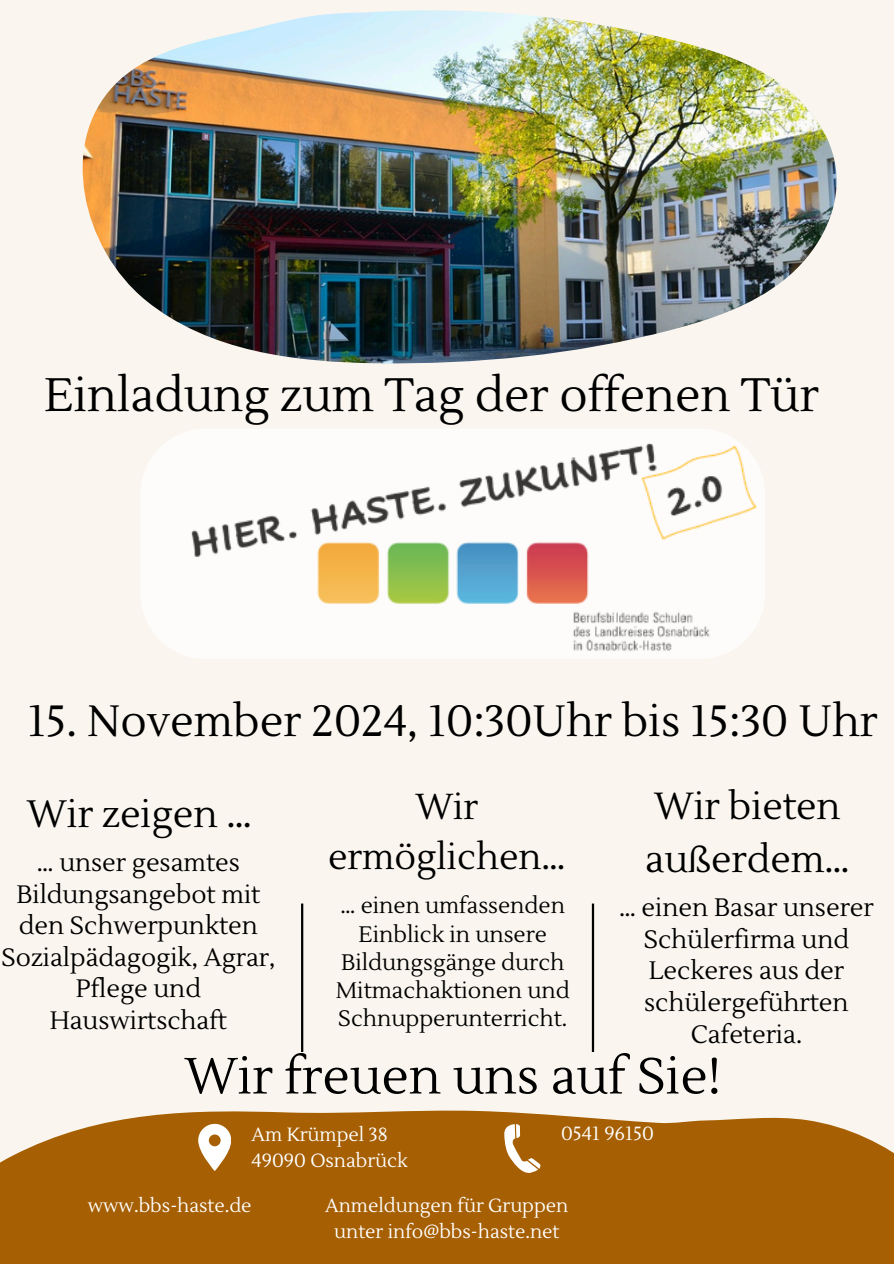
<style>
.page{position:relative;width:894px;height:1264px;background:#fff}
.page>*{position:absolute;margin:0;border:0;box-sizing:border-box;transform-origin:0 0}
.t1{font:50.4px "Lustria";color:#000}
.t2{font:46.8px "Lustria";color:#000}
.t3{font:43.65px "Lustria";color:#000}
.t4{font:37.95px "Lustria";color:#000}
.t5{font:37.5px/52.5px "Lustria";color:#000}
.t6{font:35.85px/50.2px "Lustria";color:#000;text-align:center}
.t7{font:25.2px/31.7px "Lustria";color:#000;text-align:center}
.t8{font:25.05px/31.5px "Lustria";color:#000;text-align:center}
.t9{font:22.35px/28.2px "Lustria";color:#000;text-align:center}
.t10{font:19.05px/25.8px "Lustria";color:#fff;text-align:center}
</style>
<div class="page">
<div style="left:0;top:0;width:893px;height:1263px;background:#faf6ef"></div>
<img style="left:82px;top:10px;width:754px;height:354px">
<hr style="left:301px;top:903px;width:2px;height:148px;background:#000">
<hr style="left:591px;top:903px;width:3px;height:148px;background:#000">
<div style="left:0;top:1110px;width:893px;height:153px;background:#a65f02"></div>
<svg style="left:198px;top:1123px;width:33px;height:48px"></svg>
<svg style="left:504px;top:1123px;width:36px;height:51px"></svg>
<img style="left:140px;top:428px;width:624px;height:231px;border-radius:65px">
<h4 class="t2" style="left:44px;top:366px;width:776px">Einladung zum Tag der offenen Tür</h4>
<p class="t3" style="left:28px;top:694px;width:851px">15. November 2024, 10:30Uhr bis 15:30 Uhr</p>
<p class="t4" style="left:27px;top:790px;width:226px">Wir zeigen …</p>
<h3 class="t8" style="left:2px;top:847px;width:275px">… unser gesamtes<br>Bildungsangebot mit den Schwerpunkten<br>Sozialpädagogik, Agrar,<br>Pflege und<br>Hauswirtschaft</h3>
<h1 class="t6" style="left:328px;top:782px;width:239px">Wir ermöglichen…</h1>
<p class="t5" style="left:645px;top:781px;width:206px">Wir bieten außerdem…</p>
<h3 class="t9" style="left:336px;top:892px;width:235px">… einen umfassenden<br>Einblick in unsere<br>Bildungsgänge durch<br>Mitmachaktionen und<br>Schnupperunterricht.</h3>
<h4 class="t7" style="left:618px;top:892px;width:256px">… einen Basar unserer<br>Schülerfirma und<br>Leckeres aus der schülergeführten<br>Cafeteria.</h4>
<p class="t1" style="left:184px;top:1045px;width:537px">Wir freuen uns auf Sie!</p>
<p class="t10" style="left:251px;top:1121px;width:138px">Am Krümpel 38</p>
<h2 class="t10" style="left:251px;top:1147px;width:158px">49090 Osnabrück</h2>
<h3 class="t10" style="left:561px;top:1121px;width:94px">0541 96150</h3>
<h5 class="t10" style="left:88px;top:1193px;width:165px">www.bbs-haste.de</h5>
<h1 class="t10" style="left:325px;top:1192px;width:245px">Anmeldungen für Gruppen unter info@bbs-haste.net</h1>
</div>
